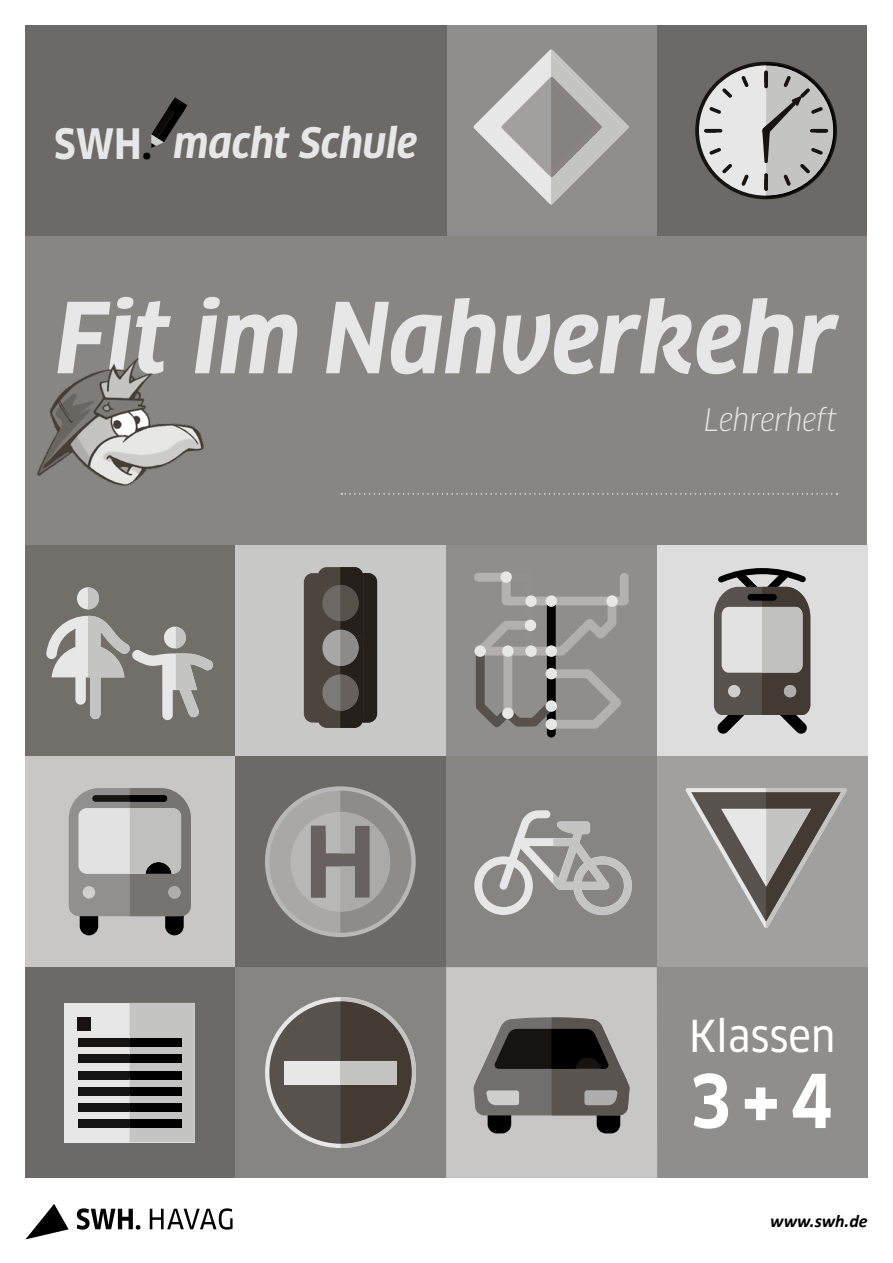
<style>
.page{position:relative;width:893px;height:1263px;background:#fff}
.page>*{position:absolute;margin:0;border:0;box-sizing:border-box;transform-origin:0 0}
.t1{font:italic 700 95.4px "Clan OT Narr";color:#e7e7e7}
.t2{font:700 72.3px "Clan OT Narr";color:#fff}
.t3{font:42.9px "Clan OT Narrow News";color:#fff}
.t4{font:italic 700 40.95px "Clan OT Narr";color:#e7e7e7}
.t5{font:italic 30.3px "Clan OT Narr";color:#e7e7e7}
.t6{font:italic 700 18px "Calibri";color:#000}
.s1{font-style:normal}
.s2{font-style:normal;color:#000}
</style>
<div class="page">
<svg style="left:26px;top:1204px;width:43px;height:35px"></svg>
<svg style="left:77px;top:1208px;width:63px;height:22px"></svg>
<svg style="left:150px;top:1208px;width:83px;height:22px"></svg>
<div style="left:26px;top:25px;width:841px;height:1153px;background:#6d6966"></div>
<div style="left:26px;top:236px;width:841px;height:309px;background:#888683"></div>
<div style="left:446px;top:756px;width:211px;height:211px;background:#878582"></div>
<div style="left:235px;top:545px;width:211px;height:211px;background:#c8c8c7"></div>
<div style="left:446px;top:545px;width:211px;height:211px;background:#908e8c"></div>
<div style="left:657px;top:967px;width:210px;height:211px;background:#908e8c"></div>
<div style="left:447px;top:25px;width:210px;height:211px;background:#908e8c"></div>
<svg style="left:151px;top:97px;width:36px;height:51px"></svg>
<div style="left:235px;top:967px;width:211px;height:211px;background:#878582"></div>
<div style="left:26px;top:756px;width:209px;height:211px;background:#c8c7c6"></div>
<div style="left:657px;top:756px;width:210px;height:211px;background:#a2a09f"></div>
<div style="left:26px;top:545px;width:209px;height:211px;background:#726f6b"></div>
<div style="left:446px;top:967px;width:211px;height:211px;background:#c8c7c6"></div>
<div style="left:657px;top:545px;width:210px;height:211px;background:#ddd"></div>
<div style="left:77px;top:587px;width:22px;height:22px;background:#e7e7e7;border-radius:50%"></div>
<svg style="left:88px;top:587px;width:11px;height:22px"></svg>
<svg style="left:46px;top:616px;width:167px;height:104px"></svg>
<svg style="left:685px;top:788px;width:162px;height:140px"></svg>
<div style="left:488px;top:1084px;width:23px;height:49px;background:#000;border-radius:9px"></div>
<div style="left:597px;top:1084px;width:23px;height:49px;background:#000;border-radius:9px"></div>
<svg style="left:473px;top:1017px;width:157px;height:99px"></svg>
<div style="left:80px;top:897px;width:18px;height:38px;background:#000;border-radius:9px"></div>
<div style="left:165px;top:897px;width:19px;height:38px;background:#000;border-radius:9px"></div>
<svg style="left:69px;top:788px;width:122px;height:129px"></svg>
<div style="left:168px;top:886px;width:13px;height:12px;background:#afaeac;border-radius:50%"></div>
<svg style="left:714px;top:568px;width:96px;height:166px"></svg>
<svg style="left:695px;top:62px;width:142px;height:137px"></svg>
<svg style="left:473px;top:49px;width:156px;height:156px"></svg>
<div style="left:265px;top:997px;width:151px;height:151px;background:#e7e7e7;border-radius:50%"></div>
<div style="left:269px;top:1001px;width:143px;height:143px;background:#57524d;border-radius:50%"></div>
<div style="left:284px;top:1061px;width:113px;height:23px;background:#e7e7e7"></div>
<svg style="left:340px;top:997px;width:76px;height:151px"></svg>
<div style="left:340px;top:1061px;width:57px;height:23px;background:#c4c4c3"></div>
<div style="left:64px;top:1003px;width:131px;height:139px;background:#e7e7e7"></div>
<div style="left:78px;top:1039px;width:103px;height:8px;background:#171310"></div>
<div style="left:78px;top:1055px;width:103px;height:8px;background:#171310"></div>
<div style="left:78px;top:1071px;width:103px;height:8px;background:#171310"></div>
<div style="left:78px;top:1087px;width:103px;height:8px;background:#171310"></div>
<div style="left:78px;top:1103px;width:103px;height:8px;background:#171310"></div>
<div style="left:78px;top:1119px;width:103px;height:8px;background:#171310"></div>
<div style="left:78px;top:1017px;width:13px;height:13px;background:#171310"></div>
<div style="left:130px;top:1003px;width:65px;height:139px;background:#c4c4c3"></div>
<div style="left:130px;top:1039px;width:51px;height:8px;background:#000"></div>
<div style="left:130px;top:1055px;width:51px;height:8px;background:#000"></div>
<div style="left:130px;top:1071px;width:51px;height:8px;background:#000"></div>
<div style="left:130px;top:1087px;width:51px;height:8px;background:#000"></div>
<div style="left:130px;top:1103px;width:51px;height:8px;background:#000"></div>
<div style="left:130px;top:1119px;width:51px;height:8px;background:#000"></div>
<svg style="left:341px;top:493px;width:496px;height:2px"></svg>
<svg style="left:474px;top:573px;width:155px;height:162px"></svg>
<div style="left:503px;top:574px;width:7px;height:7px;background:#e7e7e7;border-radius:50%"></div>
<div style="left:500px;top:571px;width:12px;height:12px;border:4px solid #e7e7e7;border-radius:50%"></div>
<div style="left:527px;top:598px;width:8px;height:7px;background:#e7e7e7;border-radius:50%"></div>
<div style="left:525px;top:595px;width:12px;height:12px;border:4px solid #e7e7e7;border-radius:50%"></div>
<div style="left:527px;top:622px;width:7px;height:7px;background:#e7e7e7;border-radius:50%"></div>
<div style="left:525px;top:620px;width:11px;height:11px;border:4px solid #e7e7e7;border-radius:50%"></div>
<div style="left:527px;top:648px;width:8px;height:7px;background:#e7e7e7;border-radius:50%"></div>
<div style="left:525px;top:645px;width:12px;height:12px;border:4px solid #e7e7e7;border-radius:50%"></div>
<div style="left:548px;top:648px;width:7px;height:7px;background:#e7e7e7;border-radius:50%"></div>
<div style="left:546px;top:645px;width:11px;height:12px;border:4px solid #e7e7e7;border-radius:50%"></div>
<div style="left:548px;top:598px;width:7px;height:7px;background:#e7e7e7;border-radius:50%"></div>
<div style="left:546px;top:595px;width:11px;height:12px;border:4px solid #e7e7e7;border-radius:50%"></div>
<div style="left:608px;top:598px;width:8px;height:7px;background:#e7e7e7;border-radius:50%"></div>
<div style="left:606px;top:595px;width:12px;height:12px;border:4px solid #e7e7e7;border-radius:50%"></div>
<div style="left:504px;top:648px;width:7px;height:7px;background:#e7e7e7;border-radius:50%"></div>
<div style="left:502px;top:645px;width:12px;height:12px;border:4px solid #e7e7e7;border-radius:50%"></div>
<div style="left:477px;top:648px;width:7px;height:7px;background:#e7e7e7;border-radius:50%"></div>
<div style="left:474px;top:645px;width:12px;height:12px;border:4px solid #e7e7e7;border-radius:50%"></div>
<div style="left:504px;top:710px;width:7px;height:7px;background:#e7e7e7;border-radius:50%"></div>
<div style="left:502px;top:707px;width:12px;height:12px;border:4px solid #e7e7e7;border-radius:50%"></div>
<div style="left:548px;top:702px;width:7px;height:8px;background:#e7e7e7;border-radius:50%"></div>
<div style="left:546px;top:700px;width:11px;height:12px;border:4px solid #e7e7e7;border-radius:50%"></div>
<div style="left:548px;top:670px;width:7px;height:7px;background:#e7e7e7;border-radius:50%"></div>
<div style="left:546px;top:668px;width:11px;height:11px;border:4px solid #e7e7e7;border-radius:50%"></div>
<div style="left:548px;top:721px;width:7px;height:7px;background:#e7e7e7;border-radius:50%"></div>
<div style="left:546px;top:719px;width:11px;height:11px;border:4px solid #e7e7e7;border-radius:50%"></div>
<svg style="left:474px;top:810px;width:158px;height:105px"></svg>
<div style="left:304px;top:573px;width:73px;height:150px;background:#4c453f;border-radius:9px"></div>
<div style="left:318px;top:567px;width:45px;height:92px;background:#4c453f;border-radius:9px"></div>
<div style="left:318px;top:635px;width:45px;height:93px;background:#4c453f;border-radius:9px"></div>
<div style="left:322px;top:585px;width:37px;height:36px;background:#6d6966;border-radius:50%"></div>
<div style="left:322px;top:630px;width:37px;height:36px;background:#a9a7a6;border-radius:50%"></div>
<div style="left:322px;top:674px;width:37px;height:37px;background:#7c7976;border-radius:50%"></div>
<svg style="left:340px;top:567px;width:37px;height:161px;background:#403a36"></svg>
<div style="left:265px;top:786px;width:151px;height:151px;background:#b9b8b7;border-radius:50%"></div>
<div style="left:269px;top:791px;width:142px;height:142px;background:#aaa8a7;border-radius:50%"></div>
<div style="left:290px;top:812px;width:100px;height:99px;background:#b9b8b7;border-radius:50%"></div>
<svg style="left:311px;top:791px;width:100px;height:142px"></svg>
<img style="left:37px;top:358px;width:167px;height:128px">
<p class="t4" style="left:54px;top:119px;width:365px"><span class="s1">SWH</span><span class="s2">.</span> macht Schule</p>
<p class="t1" style="left:56px;top:283px;width:782px">Fit im Nahverkehr</p>
<p class="t5" style="left:704px;top:402px;width:135px">Lehrerheft</p>
<p class="t3" style="left:689px;top:1010px;width:148px">Klassen</p>
<p class="t2" style="left:689px;top:1060px;width:145px">3+4</p>
<p class="t6" style="left:770px;top:1210px;width:99px">www.swh.de</p>
</div>
